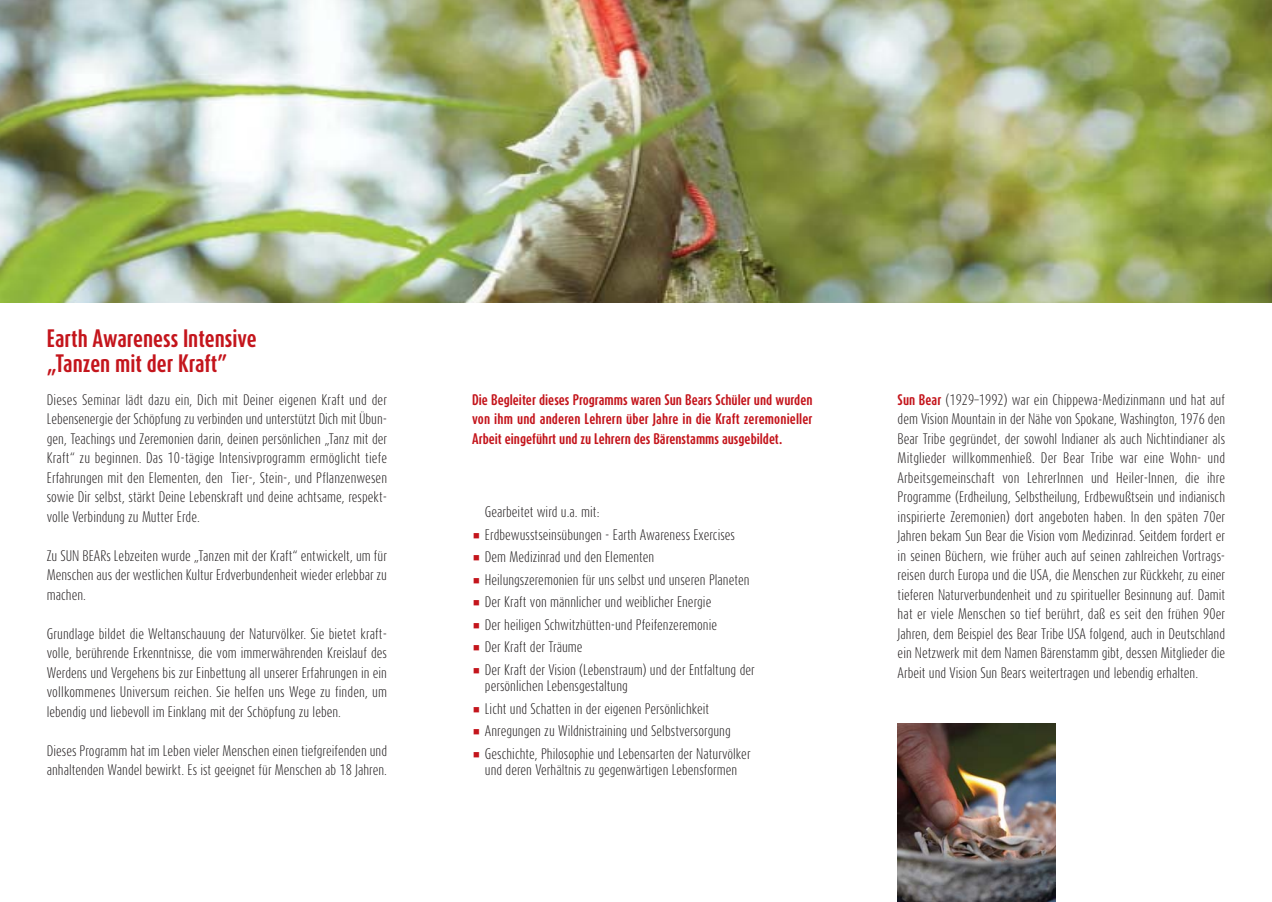
<style>
.page{position:relative;width:1272px;height:902px;background:#fff}
.page>*{position:absolute;margin:0;border:0;box-sizing:border-box;transform-origin:0 0}
.t1{font:700 21px/25.2px "Dax Compact";color:#c4151c}
.t2{font:300 12.75px/19.5px "Dax Compact";color:#231f20;text-align:justify}
.t3{font:700 12.75px/19.5px "Dax Compact";color:#c4151c;text-align:justify}
.s1{font-weight:700;color:#c4151c}
</style>
<div class="page">
<img style="left:0;top:0;width:1271px;height:302px">
<img style="left:897px;top:723px;width:157px;height:178px">
<h1 class="t1" style="left:47px;top:327px;width:211px">Earth Awareness Intensive „Tanzen mit der Kraft”</h1>
<p class="t2" style="left:47px;top:390px;width:342px">Dieses Seminar lädt dazu ein, Dich mit Deiner eigenen Kraft und der Lebensenergie der Schöpfung zu verbinden und unterstützt Dich mit Übun&shy;gen, Teachings und Zeremonien darin, deinen persönlichen „Tanz mit der Kraft“ zu beginnen. Das 10-tägige Intensivprogramm ermöglicht tiefe Erfahrungen mit den Elementen, den Tier-, Stein-, und Pflanzenwesen sowie Dir selbst, stärkt Deine Lebenskraft und deine achtsame, respekt&shy;volle Verbindung zu Mutter Erde.</p>
<p class="t2" style="left:47px;top:546px;width:342px">Zu SUN BEARs Lebzeiten wurde „Tanzen mit der Kraft“ entwickelt, um für Menschen aus der westlichen Kultur Erdverbundenheit wieder erlebbar zu machen.</p>
<p class="t2" style="left:47px;top:624px;width:342px">Grundlage bildet die Weltanschauung der Naturvölker. Sie bietet kraft&shy;volle, berührende Erkenntnisse, die vom immerwährenden Kreislauf des Werdens und Vergehens bis zur Einbettung all unserer Erfahrungen in ein vollkommenes Universum reichen. Sie helfen uns Wege zu finden, um lebendig und liebevoll im Einklang mit der Schöpfung zu leben.</p>
<p class="t2" style="left:47px;top:741px;width:342px">Dieses Programm hat im Leben vieler Menschen einen tiefgreifenden und anhaltenden Wandel bewirkt. Es ist geeignet für Menschen ab 18 Jahren.</p>
<p class="t3" style="left:472px;top:390px;width:342px">Die Begleiter dieses Programms waren Sun Bears Schüler und wurden von ihm und anderen Lehrern über Jahre in die Kraft zeremonieller Arbeit eingeführt und zu Lehrern des Bärenstamms ausgebildet.</p>
<p class="t2" style="left:897px;top:390px;width:329px"><span class="s1">Sun Bear</span> (1929–1992) war ein Chippewa-Medizinmann und hat auf dem Vision Mountain in der Nähe von Spokane, Washington, 1976 den Bear Tribe gegründet, der sowohl Indianer als auch Nichtindianer als Mitglieder willkommenhieß. Der Bear Tribe war eine Wohn- und Arbeitsgemeinschaft von LehrerInnen und Heiler-Innen, die ihre Programme (Erdheilung, Selbstheilung, Erdbewußtsein und indianisch inspirierte Zeremonien) dort angeboten haben. In den späten 70er Jahren bekam Sun Bear die Vision vom Medizinrad. Seitdem fordert er in seinen Büchern, wie früher auch auf seinen zahlreichen Vortrags&shy;reisen durch Europa und die USA, die Menschen zur Rückkehr, zu einer tieferen Naturverbundenheit und zu spiritueller Besinnung auf. Damit hat er viele Menschen so tief berührt, daß es seit den frühen 90er Jahren, dem Beispiel des Bear Tribe USA folgend, auch in Deutschland ein Netzwerk mit dem Namen Bärenstamm gibt, dessen Mitglieder die Arbeit und Vision Sun Bears weitertragen und lebendig erhalten.</p>
<p class="t2" style="left:485px;top:501px;width:271px;line-height:22.5px;text-align:left">Gearbeitet wird u.a. mit:<br>Erdbewusstseinsübungen - Earth Awareness Exercises Dem Medizinrad und den Elementen<br>Heilungszeremonien für uns selbst und unseren Planeten Der Kraft von männlicher und weiblicher Energie<br>Der heiligen Schwitzhütten-und Pfeifenzeremonie<br>Der Kraft der Träume<br>Der Kraft der Vision (Lebenstraum) und der Entfaltung der</p>
<p class="t2" style="left:485px;top:675px;width:267px;line-height:22.5px;text-align:left">persönlichen Lebensgestaltung<br>Licht und Schatten in der eigenen Persönlichkeit Anregungen zu Wildnistraining und Selbstversorgung Geschichte, Philosophie und Lebensarten der Naturvölker</p>
<p class="t2" style="left:485px;top:761px;width:254px">und deren Verhältnis zu gegenwärtigen Lebensformen</p>
</div>
